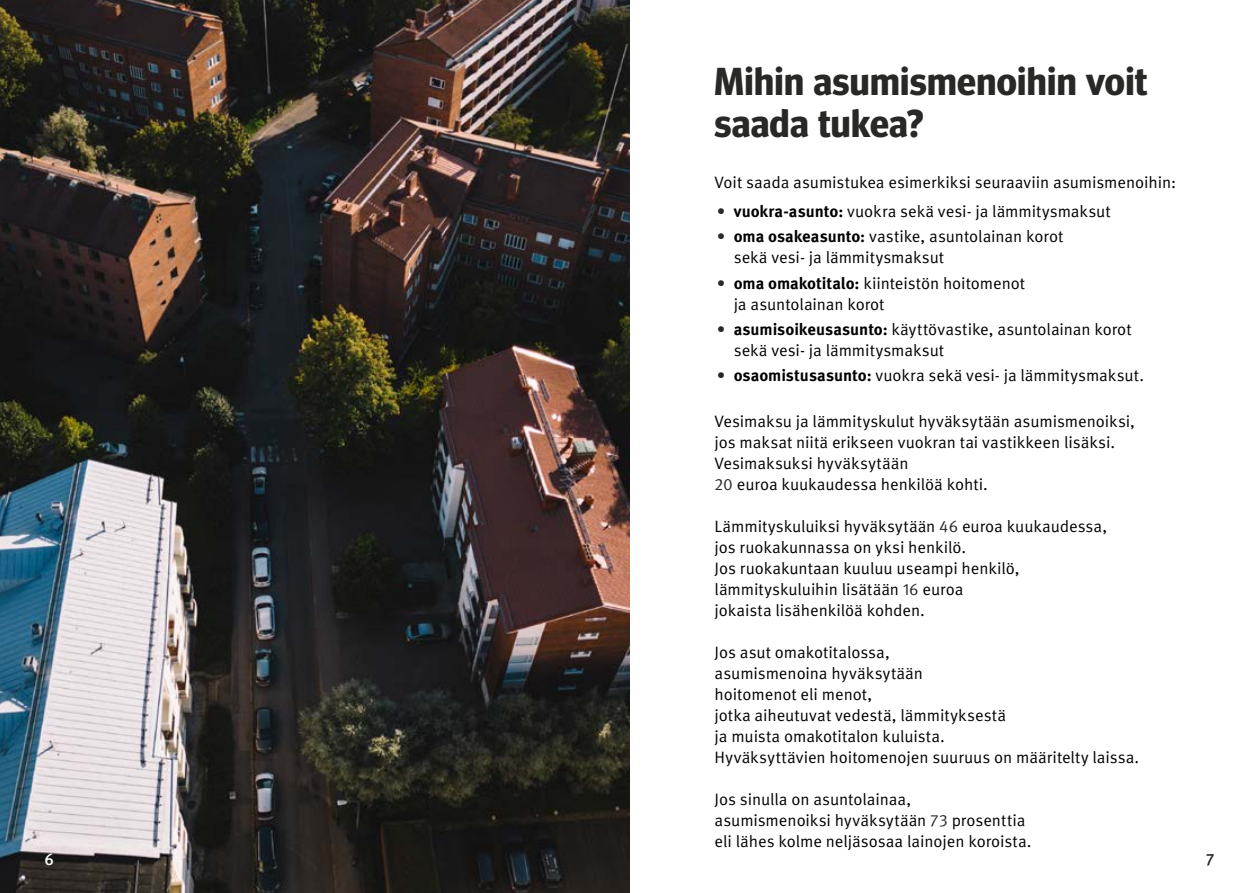
<style>
.page{position:relative;width:1259px;height:893px;background:#fff}
.page>*{position:absolute;margin:0;border:0;box-sizing:border-box;transform-origin:0 0}
.H1_otsikko{font:700 39px/42px "Meta Headline Pro";letter-spacing:.01em;color:#282827}
.P_Body_copy{font:16.5px/21px "Meta Pro Norm";letter-spacing:-.005em;color:#000}
.P_Bulletpoints{font:16.5px/21px "Meta Pro Norm";letter-spacing:-.005em;color:#000}
.t1{font:500 16.5px "Meta Pro";color:#fff}
.t2{font:500 16.5px "Meta Pro";color:#282827}
.s1{color:#282827}
.s2{font-family:"Meta Pro";font-weight:700}
</style>
<div class="page">
<img style="left:0;top:0;width:629px;height:893px">
<h1 class="H1_otsikko" style="left:714px;top:58px;width:434px">Mihin asumismenoihin voit saada tukea?</h1>
<p class="P_Body_copy" style="left:714px;top:170px;width:463px">Voit saada asumistukea esimerkiksi seuraaviin asumismenoihin:</p>
<p class="P_Bulletpoints" style="left:716px;top:200px;width:395px"><span class="s1">•</span> <span class="s2">vuokra-asunto:</span> vuokra sekä vesi- ja lämmitysmaksut</p>
<p class="P_Bulletpoints" style="left:733px;top:225px;width:331px;text-indent:-17px"><span class="s1">•</span> <span class="s2">oma osakeasunto:</span> vastike, asuntolainan korot sekä vesi- ja lämmitysmaksut</p>
<p class="P_Bulletpoints" style="left:733px;top:271px;width:293px;text-indent:-17px"><span class="s1">•</span> <span class="s2">oma omakotitalo:</span> kiinteistön hoitomenot ja asuntolainan korot</p>
<p class="P_Bulletpoints" style="left:733px;top:317px;width:399px;text-indent:-17px"><span class="s1">•</span> <span class="s2">asumisoikeusasunto:</span> käyttövastike, asuntolainan korot sekä vesi- ja lämmitysmaksut</p>
<p class="P_Bulletpoints" style="left:716px;top:364px;width:429px"><span class="s1">•</span> <span class="s2">osaomistusasunto:</span> vuokra sekä vesi- ja lämmitysmaksut.</p>
<p class="P_Body_copy" style="left:714px;top:410px;width:422px">Vesimaksu ja lämmityskulut hyväksytään asumismenoiksi,</p>
<p class="P_Body_copy" style="left:714px;top:431px;width:402px">jos maksat niitä erikseen vuokran tai vastikkeen lisäksi.</p>
<p class="P_Body_copy" style="left:714px;top:452px;width:195px">Vesimaksuksi hyväksytään</p>
<p class="P_Body_copy" style="left:714px;top:473px;width:275px"><span class="s1">20</span> euroa kuukaudessa henkilöä kohti.</p>
<p class="P_Body_copy" style="left:714px;top:515px;width:394px">Lämmityskuluiksi hyväksytään <span class="s1">46</span> euroa kuukaudessa,</p>
<p class="P_Body_copy" style="left:714px;top:536px;width:253px">jos ruokakunnassa on yksi henkilö.</p>
<p class="P_Body_copy" style="left:714px;top:557px;width:306px">Jos ruokakuntaan kuuluu useampi henkilö,</p>
<p class="P_Body_copy" style="left:714px;top:578px;width:250px">lämmityskuluihin lisätään <span class="s1">16</span> euroa</p>
<p class="P_Body_copy" style="left:714px;top:599px;width:212px">jokaista lisähenkilöä kohden.</p>
<p class="P_Body_copy" style="left:714px;top:641px;width:210px">Jos asut omakotitalossa, asumismenoina hyväksytään</p>
<p class="P_Body_copy" style="left:714px;top:683px;width:293px">hoitomenot eli menot,<br>jotka aiheutuvat vedestä, lämmityksestä ja muista omakotitalon kuluista.</p>
<p class="P_Body_copy" style="left:714px;top:746px;width:426px">Hyväksyttävien hoitomenojen suuruus on määritelty laissa.</p>
<p class="P_Body_copy" style="left:714px;top:788px;width:312px">Jos sinulla on asuntolainaa, asumismenoiksi hyväksytään <span class="s1">73</span> prosenttia</p>
<p class="P_Body_copy" style="left:714px;top:830px;width:318px">eli lähes kolme neljäsosaa lainojen koroista.</p>
<p class="t1" style="left:44px;top:846px;width:11px">6</p>
<p class="t2" style="left:1206px;top:846px;width:10px">7</p>
</div>
